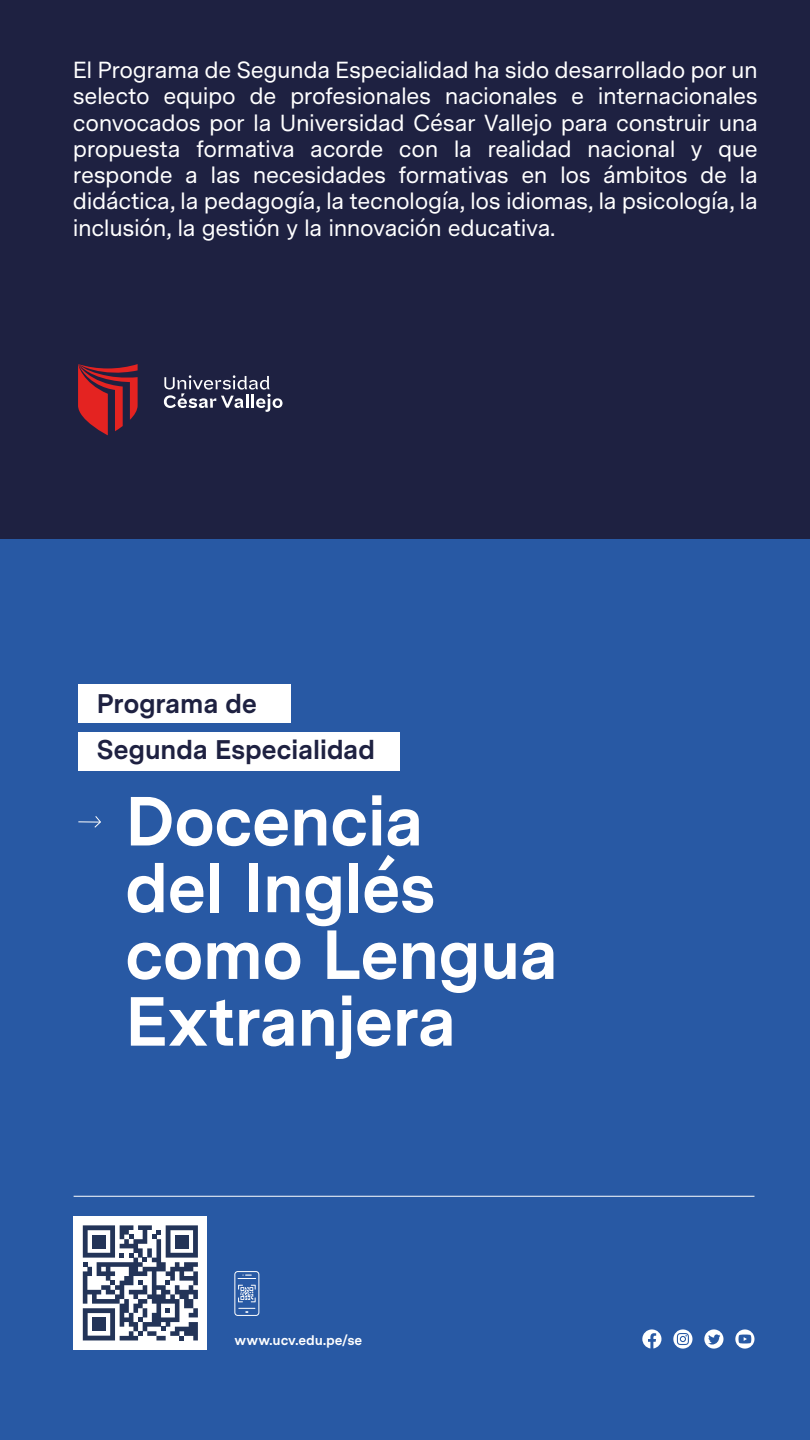
<style>
.page{position:relative;width:810px;height:1440px;background:#1e2141}
.page>*{position:absolute;margin:0;border:0;box-sizing:border-box;transform-origin:0 0}
.t1{font:700 69.3px/66.8px "Messina Sans";letter-spacing:-.025em;color:#fff}
.t2{font:700 26.92px/46px "Messina Sans";letter-spacing:-.02em;color:#1e2141}
.t3{font:23.25px/26.2px "Messina Sans";letter-spacing:-.02em;color:#fff;text-align:justify}
.t4{font:700 13.65px "Messina Sans";letter-spacing:-.005em;color:#fff}
</style>
<div class="page">
<svg style="left:78px;top:364px;width:60px;height:71px"></svg>
<svg style="left:164px;top:375px;width:119px;height:37px"></svg>
<div style="left:0;top:539px;width:810px;height:901px;background:#2859a4"></div>
<svg style="left:673px;top:1329px;width:19px;height:20px"></svg>
<svg style="left:704px;top:1329px;width:19px;height:20px"></svg>
<svg style="left:735px;top:1329px;width:19px;height:20px"></svg>
<svg style="left:642px;top:1329px;width:19px;height:19px"></svg>
<hr style="left:74px;top:1196px;width:680px;height:1px;background:#fff">
<svg style="left:234px;top:1271px;width:25px;height:45px"></svg>
<div style="left:74px;top:1216px;width:133px;height:134px;background:#fff"></div>
<svg style="left:83px;top:1225px;width:115px;height:115px"></svg>
<div style="left:92px;top:1235px;width:14px;height:13px;background:#233458"></div>
<div style="left:175px;top:1235px;width:14px;height:13px;background:#233458"></div>
<div style="left:92px;top:1317px;width:14px;height:14px;background:#233458"></div>
<svg style="left:78px;top:816px;width:23px;height:12px"></svg>
<div style="left:78px;top:684px;width:213px;height:39px;background:#fff"></div>
<div style="left:78px;top:732px;width:322px;height:38px;background:#fff"></div>
<p class="t3" style="left:73px;top:56px;width:687px">El Programa de Segunda Especialidad ha sido desarrollado por un selecto equipo de profesionales nacionales e internacionales convocados por la Universidad César Vallejo para construir una propuesta formativa acorde con la realidad nacional y que responde a las necesidades formativas en los ámbitos de la didáctica, la pedagogía, la tecnología, los idiomas, la psicología, la inclusión, la gestión y la innovación educativa.</p>
<p class="t2" style="left:97px;top:679px;width:280px">Programa de<br>Segunda Especialidad</p>
<h1 class="t1" style="left:125px;top:784px;width:436px">Docencia<br>del Inglés como Lengua<br>Extranjera</h1>
<p class="t4" style="left:234px;top:1329px;width:129px">www.ucv.edu.pe/se</p>
</div>
